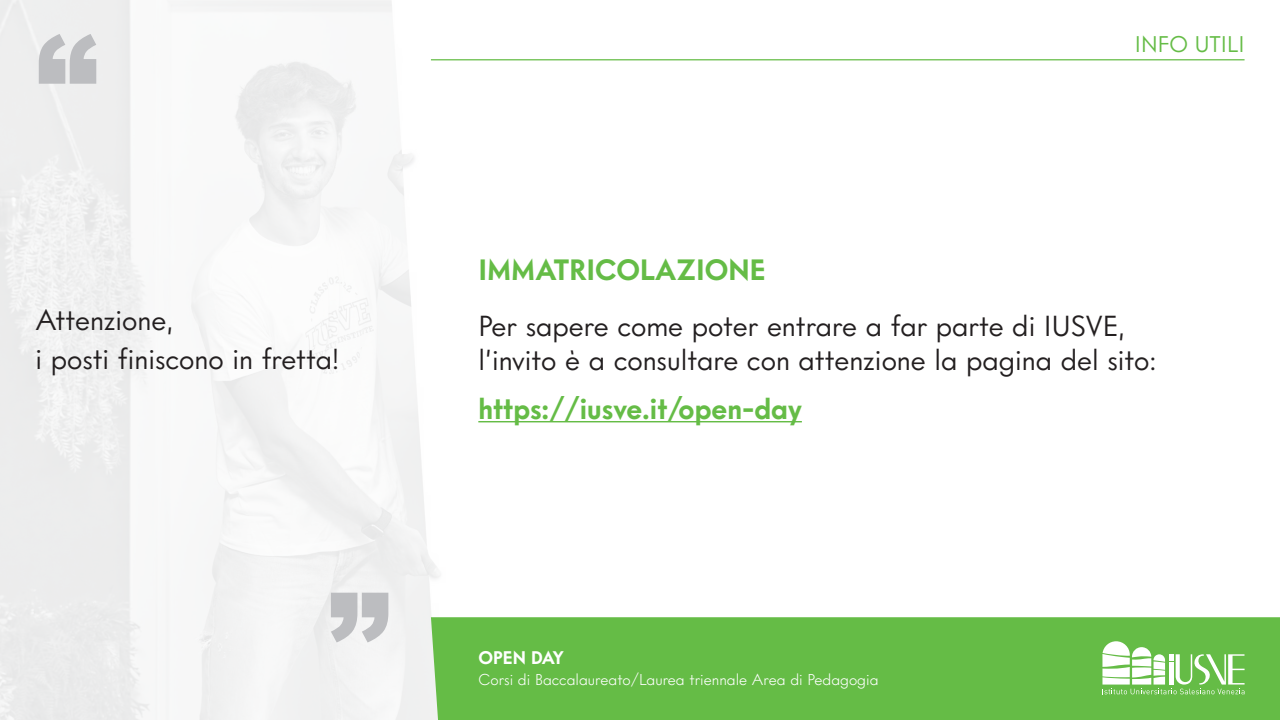
<style>
.page{position:relative;width:1280px;height:720px;background:#fff}
.page>*{position:absolute;margin:0;border:0;box-sizing:border-box;transform-origin:0 0}
.t1{font:900 125px "Arial";color:#bcbdc0}
.TXT{font:28.75px/34.5px "Intervogue";color:#231f20}
.TXT-2{font:700 28.75px "Intervogue";color:#65bc46}
.TITOLO_VERDE{font:700 28.75px "Intervogue";color:#65bc46}
.t2{font:22.5px "Intervogue";color:#65bc46}
.t3{font:700 17.88px "Intervogue";color:#fff}
.t4{font:300 15.62px "Intervogue";color:#fff}
</style>
<div class="page">
<div style="left:431px;top:617px;width:849px;height:103px;background:#65bc46"></div>
<svg style="left:1102px;top:641px;width:143px;height:53px"></svg>
<hr style="left:431px;top:59px;width:814px;height:1px;background:#65bc46">
<hr style="left:478px;top:421px;width:324px;height:1px;background:#65bc46">
<h1 class="t1" style="left:35px;top:-10px;width:64px">“</h1>
<p class="TXT" style="left:35px;top:302px;width:140px">Attenzione,</p>
<p class="TXT" style="left:35px;top:341px;width:305px">i posti finiscono in fretta!</p>
<h1 class="t1" style="left:328px;top:548px;width:64px">”</h1>
<p class="t2" style="left:1135px;top:30px;width:111px">INFO UTILI</p>
<p class="TITOLO_VERDE" style="left:478px;top:252px;width:289px">IMMATRICOLAZIONE</p>
<p class="TXT" style="left:478px;top:308px;width:680px">Per sapere come poter entrare a far parte di IUSVE, l’invito è a consultare con attenzione la pagina del sito:</p>
<p class="TXT-2" style="left:478px;top:391px;width:325px">https://iusve.it/open-day</p>
<p class="t3" style="left:478px;top:647px;width:87px">OPEN DAY</p>
<p class="t4" style="left:478px;top:669px;width:402px">Corsi di Baccalaureato/Laurea triennale Area di Pedagogia</p>
</div>
